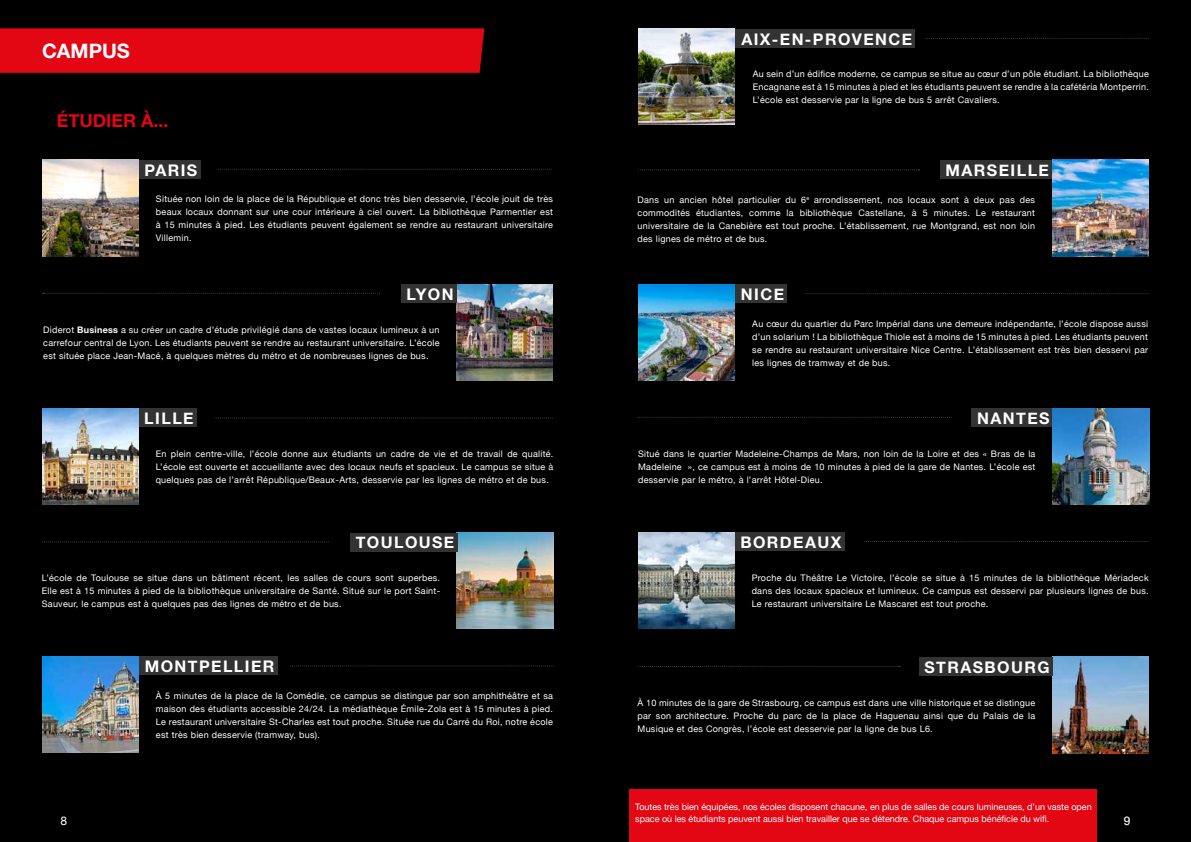
<style>
.page{position:relative;width:1191px;height:842px;background:#000}
.page>*{position:absolute;margin:0;border:0;box-sizing:border-box;transform-origin:0 0}
.t1{font:700 20px "Helvetica Neue LT Std";color:#fff}
.t2{font:700 18px "Helvetica Neue";color:#e30613}
.t3{font:700 16px "Helvetica Neue";letter-spacing:.09em;color:#fff}
.t4{font:12px "Helvetica Neue";color:#fff}
.t5{font:9px/13px "Helvetica Neue";letter-spacing:.03em;color:#fff;text-align:justify}
.t6{font:9px/12px "Helvetica Neue";color:#fff}
.s1{font-weight:700}
</style>
<div class="page">
<svg style="left:42px;top:159px;width:219px;height:27px"></svg>
<div style="left:0;top:28px;width:484px;height:45px;background:#e30613"></div>
<img style="left:456px;top:284px;width:97px;height:96px">
<div style="left:401px;top:284px;width:55px;height:18px;background:#333"></div>
<svg style="left:43px;top:293px;width:337px;height:1px"></svg>
<div style="left:629px;top:789px;width:468px;height:53px;background:#e30613"></div>
<img style="left:43px;top:160px;width:96px;height:96px">
<div style="left:139px;top:160px;width:61px;height:18px;background:#333"></div>
<svg style="left:218px;top:169px;width:334px;height:1px"></svg>
<img style="left:42px;top:408px;width:97px;height:96px">
<div style="left:139px;top:409px;width:57px;height:18px;background:#333"></div>
<svg style="left:216px;top:417px;width:337px;height:1px"></svg>
<img style="left:457px;top:533px;width:96px;height:95px">
<div style="left:350px;top:533px;width:107px;height:18px;background:#333"></div>
<svg style="left:42px;top:541px;width:287px;height:1px"></svg>
<img style="left:1052px;top:160px;width:96px;height:96px">
<div style="left:940px;top:161px;width:111px;height:18px;background:#333"></div>
<svg style="left:638px;top:169px;width:281px;height:1px"></svg>
<img style="left:638px;top:28px;width:97px;height:97px">
<div style="left:735px;top:29px;width:180px;height:18px;background:#333"></div>
<svg style="left:925px;top:38px;width:224px;height:1px"></svg>
<div style="left:971px;top:408px;width:81px;height:18px;background:#333"></div>
<svg style="left:638px;top:417px;width:314px;height:1px"></svg>
<img style="left:1052px;top:408px;width:97px;height:96px">
<img style="left:638px;top:532px;width:96px;height:97px">
<div style="left:734px;top:532px;width:110px;height:19px;background:#333"></div>
<svg style="left:864px;top:541px;width:285px;height:1px"></svg>
<img style="left:1052px;top:657px;width:96px;height:96px">
<div style="left:918px;top:657px;width:134px;height:19px;background:#333"></div>
<svg style="left:639px;top:666px;width:261px;height:1px"></svg>
<img style="left:638px;top:284px;width:96px;height:96px">
<div style="left:735px;top:285px;width:52px;height:18px;background:#333"></div>
<svg style="left:805px;top:293px;width:344px;height:1px"></svg>
<img style="left:42px;top:656px;width:97px;height:97px">
<div style="left:139px;top:657px;width:138px;height:18px;background:#333"></div>
<svg style="left:292px;top:665px;width:262px;height:1px"></svg>
<h1 class="t1" style="left:42px;top:39px;width:89px">CAMPUS</h1>
<h2 class="t2" style="left:57px;top:109px;width:113px">ÉTUDIER À...</h2>
<h3 class="t3" style="left:145px;top:160px;width:54px">PARIS</h3>
<p class="t5" style="left:156px;top:192px;width:398px">Située non loin de la place de la République et donc très bien desservie, l’école jouit de très beaux locaux donnant sur une cour intérieure à ciel ouvert. La bibliothèque Parmentier est à 15 minutes à pied. Les étudiants peuvent également se rendre au restaurant universitaire Villemin.</p>
<h3 class="t3" style="left:406px;top:284px;width:49px">LYON</h3>
<p class="t5" style="left:43px;top:323px;width:398px">Diderot <span class="s1">Business</span> a su créer un cadre d’étude privilégié dans de vastes locaux lumineux à un carrefour central de Lyon. Les étudiants peuvent se rendre au restaurant universitaire. L’école est située place Jean-Macé, à quelques mètres du métro et de nombreuses lignes de bus.</p>
<h3 class="t3" style="left:144px;top:409px;width:51px">LILLE</h3>
<p class="t5" style="left:156px;top:447px;width:399px">En plein centre-ville, l’école donne aux étudiants un cadre de vie et de travail de qualité.<br>L’école est ouverte et accueillante avec des locaux neufs et spacieux. Le campus se situe à quelques pas de l’arrêt République/Beaux-Arts, desservie par les lignes de métro et de bus.</p>
<h3 class="t3" style="left:356px;top:533px;width:100px">TOULOUSE</h3>
<p class="t5" style="left:42px;top:571px;width:400px">L’école de Toulouse se situe dans un bâtiment récent, les salles de cours sont superbes.<br>Elle est à 15 minutes à pied de la bibliothèque universitaire de Santé. Situé sur le port Saint-Sauveur, le campus est à quelques pas des lignes de métro et de bus.</p>
<h3 class="t3" style="left:145px;top:657px;width:131px">MONTPELLIER</h3>
<p class="t5" style="left:156px;top:689px;width:398px">À 5 minutes de la place de la Comédie, ce campus se distingue par son amphithéâtre et sa maison des étudiants accessible 24/24. La médiathèque Émile-Zola est à 15 minutes à pied.<br>Le restaurant universitaire St-Charles est tout proche. Située rue du Carré du Roi, notre école est très bien desservie (tramway, bus).</p>
<h3 class="t3" style="left:741px;top:29px;width:172px">AIX-EN-PROVENCE</h3>
<p class="t5" style="left:752px;top:67px;width:398px">Au sein d’un édifice moderne, ce campus se situe au cœur d’un pôle étudiant. La bibliothèque Encagnane est à 15 minutes à pied et les étudiants peuvent se rendre à la cafétéria Montperrin.<br>L’école est desservie par la ligne de bus 5 arrêt Cavaliers.</p>
<h3 class="t3" style="left:945px;top:161px;width:105px">MARSEILLE</h3>
<p class="t5" style="left:637px;top:193px;width:399px">Dans un ancien hôtel particulier du 6<sup>e</sup> arrondissement, nos locaux sont à deux pas des commodités étudiantes, comme la bibliothèque Castellane, à 5 minutes. Le restaurant universitaire de la Canebière est tout proche. L’établissement, rue Montgrand, est non loin des lignes de métro et de bus.</p>
<h3 class="t3" style="left:741px;top:285px;width:45px">NICE</h3>
<p class="t5" style="left:752px;top:317px;width:397px">Au cœur du quartier du Parc Impérial dans une demeure indépendante, l’école dispose aussi d’un solarium ! La bibliothèque Thiole est à moins de 15 minutes à pied. Les étudiants peuvent se rendre au restaurant universitaire Nice Centre. L’établissement est très bien desservi par les lignes de tramway et de bus.</p>
<h3 class="t3" style="left:977px;top:408px;width:74px">NANTES</h3>
<p class="t5" style="left:638px;top:447px;width:399px">Situé dans le quartier Madeleine-Champs de Mars, non loin de la Loire et des « Bras de la Madeleine », ce campus est à moins de 10 minutes à pied de la gare de Nantes. L’école est desservie par le métro, à l’arrêt Hôtel-Dieu.</p>
<h3 class="t3" style="left:740px;top:532px;width:103px">BORDEAUX</h3>
<p class="t5" style="left:751px;top:571px;width:398px">Proche du Théâtre Le Victoire, l’école se situe à 15 minutes de la bibliothèque Mériadeck dans des locaux spacieux et lumineux. Ce campus est desservi par plusieurs lignes de bus.<br>Le restaurant universitaire Le Mascaret est tout proche.</p>
<h3 class="t3" style="left:924px;top:657px;width:127px">STRASBOURG</h3>
<p class="t5" style="left:637px;top:696px;width:399px">À 10 minutes de la gare de Strasbourg, ce campus est dans une ville historique et se distingue par son architecture. Proche du parc de la place de Haguenau ainsi que du Palais de la Musique et des Congrès, l’école est desservie par la ligne de bus L6.</p>
<p class="t6" style="left:635px;top:800px;width:458px">Toutes très bien équipées, nos écoles disposent chacune, en plus de salles de cours lumineuses, d’un vaste open space où les étudiants peuvent aussi bien travailler que se détendre. Chaque campus bénéficie du wifi .</p>
<h3 class="t4" style="left:60px;top:814px;width:8px">8</h3>
<h3 class="t4" style="left:1123px;top:814px;width:8px">9</h3>
</div>
